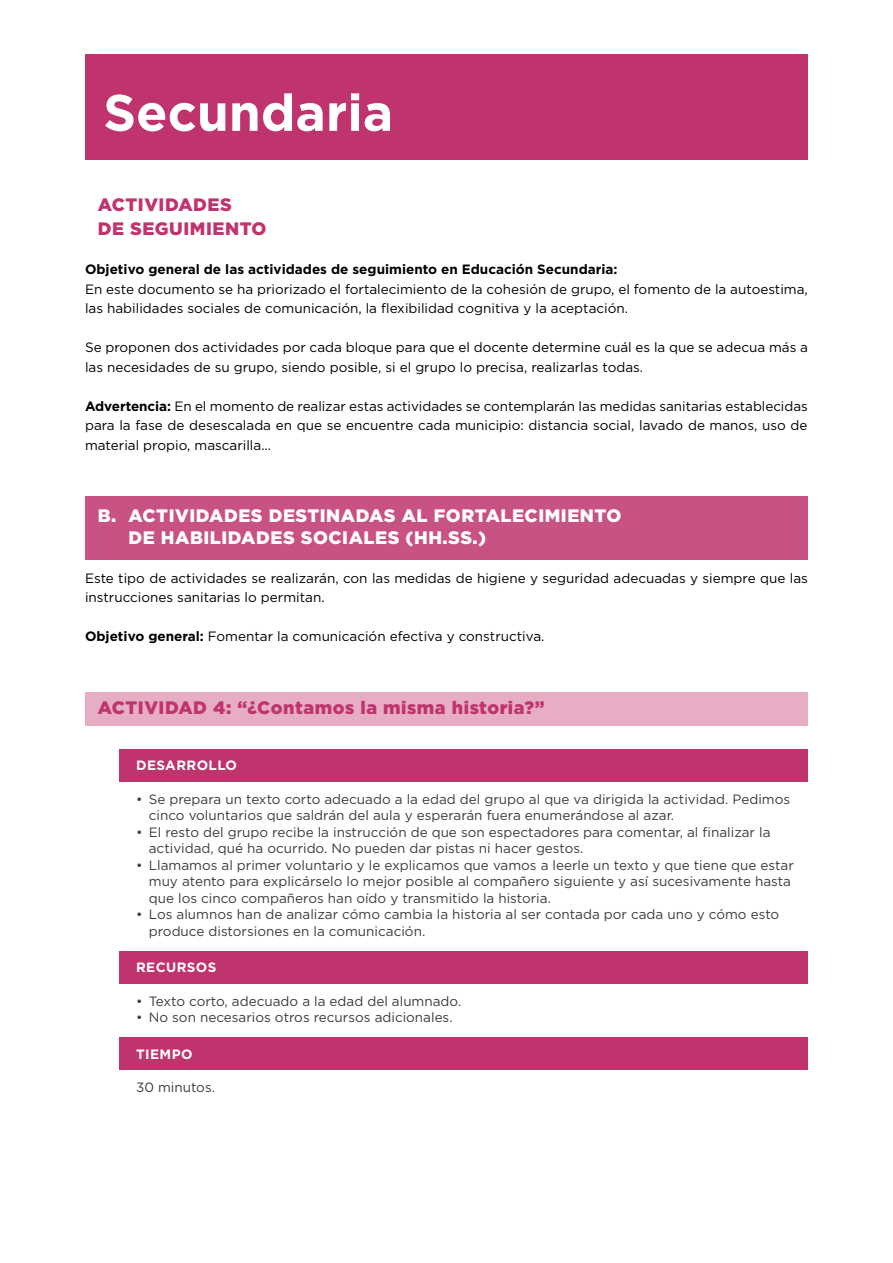
<style>
.page{position:relative;width:893px;height:1263px;background:#fff}
.page>*{position:absolute;margin:0;border:0;box-sizing:border-box;transform-origin:0 0}
.t1{font:700 51.3px "Gotham";color:#fff}
.t2{font:900 18px/21.6px "Gotham";letter-spacing:.03em;color:#fff}
.t3{font:900 18px/24px "Gotham";letter-spacing:.03em;color:#bf336e}
.t4{font:13.5px/19.5px "Gotham";color:#000}
.t5{font:13.5px/16.5px "Gotham";color:#3c3c3b}
.t6{font:700 13.5px "Gotham";color:#000}
.t7{font:700 13.5px "Gotham";letter-spacing:.03em;color:#fff}
.s1{font-weight:700}
</style>
<div class="page">
<div style="left:85px;top:496px;width:723px;height:63px;background:#c95284"></div>
<div style="left:85px;top:692px;width:723px;height:33px;background:#e6adc5"></div>
<div style="left:119px;top:749px;width:689px;height:32px;background:#bf336e"></div>
<div style="left:119px;top:951px;width:689px;height:32px;background:#bf336e"></div>
<div style="left:119px;top:1037px;width:689px;height:33px;background:#bf336e"></div>
<div style="left:85px;top:54px;width:723px;height:106px;background:#bf336e"></div>
<h1 class="t1" style="left:103px;top:83px;width:291px">Secundaria</h1>
<h2 class="t3" style="left:98px;top:192px;width:170px">ACTIVIDADES<br>DE SEGUIMIENTO</h2>
<p class="t6" style="left:85px;top:261px;width:534px">Objetivo general de las actividades de seguimiento en Educación Secundaria:</p>
<p class="t4" style="left:85px;top:279px;width:724px">En este documento se ha priorizado el fortalecimiento de la cohesión de grupo, el fomento de la autoestima, las habilidades sociales de comunicación, la flexibilidad cognitiva y la aceptación.</p>
<p class="t4" style="left:85px;top:337px;width:724px">Se proponen dos actividades por cada bloque para que el docente determine cuál es la que se adecua más a las necesidades de su grupo, siendo posible, si el grupo lo precisa, realizarlas todas.</p>
<p class="t4" style="left:85px;top:396px;width:724px;text-align:justify"><span class="s1">Advertencia:</span> En el momento de realizar estas actividades se contemplarán las medidas sanitarias establecidas para la fase de desescalada en que se encuentre cada municipio: distancia social, lavado de manos, uso de material propio, mascarilla...</p>
<h2 class="t2" style="left:129px;top:505px;width:494px;text-indent:-31px">B. ACTIVIDADES DESTINADAS AL FORTALECIMIENTO<br>DE HABILIDADES SOCIALES (HH.SS.)</h2>
<p class="t4" style="left:85px;top:568px;width:724px">Este tipo de actividades se realizarán, con las medidas de higiene y seguridad adecuadas y siempre que las instrucciones sanitarias lo permitan.</p>
<p class="t4" style="left:85px;top:626px;width:461px"><span class="s1">Objetivo general:</span> Fomentar la comunicación efectiva y constructiva.</p>
<h2 class="t3" style="left:98px;top:695px;width:448px">ACTIVIDAD 4: “¿Contamos la misma historia?”</h2>
<p class="t7" style="left:136px;top:757px;width:102px">DESARROLLO</p>
<p class="t5" style="left:149px;top:790px;width:643px;text-indent:-13px">• Se prepara un texto corto adecuado a la edad del grupo al que va dirigida la actividad. Pedimos cinco voluntarios que saldrán del aula y esperarán fuera enumerándose al azar.</p>
<p class="t5" style="left:149px;top:823px;width:623px;text-indent:-13px">• El resto del grupo recibe la instrucción de que son espectadores para comentar, al finalizar la actividad, qué ha ocurrido. No pueden dar pistas ni hacer gestos.</p>
<p class="t5" style="left:149px;top:856px;width:646px;text-indent:-13px">• Llamamos al primer voluntario y le explicamos que vamos a leerle un texto y que tiene que estar muy atento para explicárselo lo mejor posible al compañero siguiente y así sucesivamente hasta que los cinco compañeros han oído y transmitido la historia.</p>
<p class="t5" style="left:149px;top:906px;width:632px;text-indent:-13px">• Los alumnos han de analizar cómo cambia la historia al ser contada por cada uno y cómo esto produce distorsiones en la comunicación.</p>
<p class="t7" style="left:136px;top:959px;width:82px">RECURSOS</p>
<p class="t5" style="left:136px;top:992px;width:327px">• Texto corto, adecuado a la edad del alumnado.</p>
<p class="t5" style="left:136px;top:1009px;width:318px">• No son necesarios otros recursos adicionales.</p>
<p class="t7" style="left:136px;top:1046px;width:58px">TIEMPO</p>
<p class="t5" style="left:136px;top:1079px;width:81px">30 minutos.</p>
</div>
